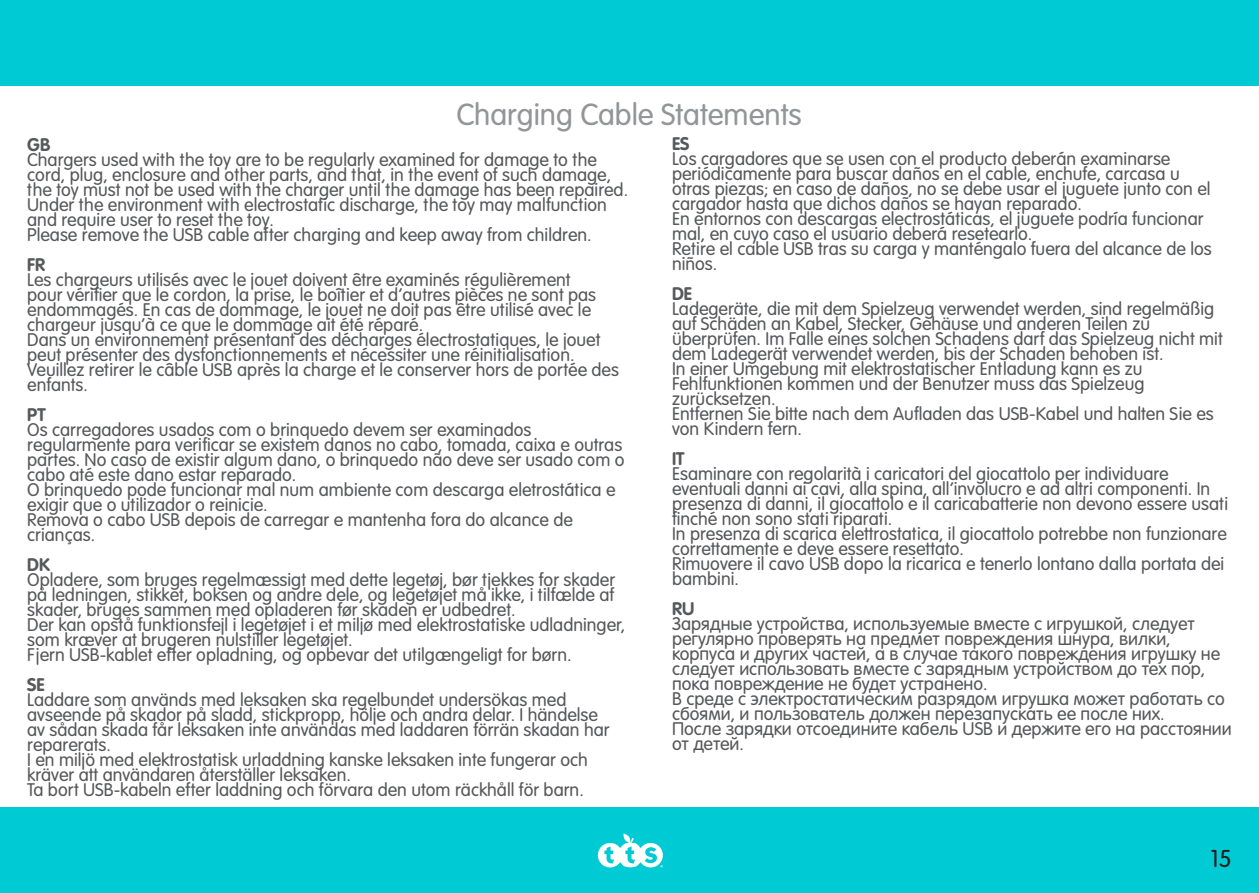
<style>
.page{position:relative;width:1259px;height:893px;background:#fff}
.page>*{position:absolute;margin:0;border:0;box-sizing:border-box;transform-origin:0 0}
.t1{font:30px "VAG Rounded Next";color:#939598}
.t2{font:24px "VAG Rounded Next";color:#231f20}
.t3{font:18px/15px "VAG Rounded Next";color:#57585a}
.t4{font:700 18px "VAG Rounded Next";color:#57585a}
</style>
<div class="page">
<div style="left:0;top:808px;width:1259px;height:85px;background:#00cad4"></div>
<div style="left:0;top:0;width:1259px;height:85px;background:#00cad4"></div>
<svg style="left:598px;top:833px;width:65px;height:34px"></svg>
<p class="t1" style="left:456px;top:97px;width:347px">Charging Cable Statements</p>
<p class="t4" style="left:27px;top:133px;width:25px">GB</p>
<p class="t3" style="left:27px;top:153px;width:602px">Chargers used with the toy are to be regularly examined for damage to the cord, plug, enclosure and other parts, and that, in the event of such damage, the toy must not be used with the charger until the damage has been repaired.</p>
<p class="t3" style="left:27px;top:198px;width:581px">Under the environment with electrostatic discharge, the toy may malfunction and require user to reset the toy.</p>
<p class="t3" style="left:27px;top:228px;width:566px">Please remove the USB cable after charging and keep away from children.</p>
<p class="t4" style="left:27px;top:253px;width:19px">FR</p>
<p class="t3" style="left:27px;top:273px;width:570px">Les chargeurs utilisés avec le jouet doivent être examinés régulièrement pour vérifier que le cordon, la prise, le boîtier et d’autres pièces ne sont pas endommagés. En cas de dommage, le jouet ne doit pas être utilisé avec le chargeur jusqu’à ce que le dommage ait été réparé.</p>
<p class="t3" style="left:27px;top:333px;width:575px">Dans un environnement présentant des décharges électrostatiques, le jouet peut présenter des dysfonctionnements et nécessiter une réinitialisation.</p>
<p class="t3" style="left:27px;top:363px;width:593px">Veuillez retirer le câble USB après la charge et le conserver hors de portée des enfants.</p>
<p class="t4" style="left:27px;top:403px;width:20px">PT</p>
<p class="t3" style="left:27px;top:423px;width:599px">Os carregadores usados com o brinquedo devem ser examinados regularmente para verificar se existem danos no cabo, tomada, caixa e outras partes. No caso de existir algum dano, o brinquedo não deve ser usado com o cabo até este dano estar reparado.</p>
<p class="t3" style="left:27px;top:483px;width:590px">O brinquedo pode funcionar mal num ambiente com descarga eletrostática e exigir que o utilizador o reinicie.</p>
<p class="t3" style="left:27px;top:513px;width:547px">Remova o cabo USB depois de carregar e mantenha fora do alcance de crianças.</p>
<p class="t4" style="left:27px;top:553px;width:24px">DK</p>
<p class="t3" style="left:27px;top:573px;width:589px;text-align:justify">Opladere, som bruges regelmæssigt med dette legetøj, bør tjekkes for skader på ledningen, stikket, boksen og andre dele, og legetøjet må ikke, i tilfælde af skader, bruges sammen med opladeren før skaden er udbedret.</p>
<p class="t3" style="left:27px;top:618px;width:599px">Der kan opstå funktionsfejl i legetøjet i et miljø med elektrostatiske udladninger, som kræver at brugeren nulstiller legetøjet.</p>
<p class="t3" style="left:27px;top:648px;width:546px">Fjern USB-kablet efter opladning, og opbevar det utilgængeligt for børn.</p>
<p class="t4" style="left:27px;top:673px;width:19px">SE</p>
<p class="t3" style="left:27px;top:693px;width:584px">Laddare som används med leksaken ska regelbundet undersökas med avseende på skador på sladd, stickpropp, hölje och andra delar. I händelse av sådan skada får leksaken inte användas med laddaren förrän skadan har reparerats.</p>
<p class="t3" style="left:27px;top:753px;width:562px">I en miljö med elektrostatisk urladdning kanske leksaken inte fungerar och kräver att användaren återställer leksaken.</p>
<p class="t3" style="left:27px;top:783px;width:558px">Ta bort USB-kabeln efter laddning och förvara den utom räckhåll för barn.</p>
<p class="t4" style="left:672px;top:132px;width:19px">ES</p>
<p class="t3" style="left:672px;top:152px;width:540px">Los cargadores que se usen con el producto deberán examinarse periódicamente para buscar daños en el cable, enchufe, carcasa u otras piezas; en caso de daños, no se debe usar el juguete junto con el cargador hasta que dichos daños se hayan reparado.</p>
<p class="t3" style="left:672px;top:212px;width:533px">En entornos con descargas electrostáticas, el juguete podría funcionar mal, en cuyo caso el usuario deberá resetearlo.</p>
<p class="t3" style="left:672px;top:242px;width:541px">Retire el cable USB tras su carga y manténgalo fuera del alcance de los niños.</p>
<p class="t4" style="left:672px;top:282px;width:22px">DE</p>
<p class="t3" style="left:672px;top:302px;width:552px">Ladegeräte, die mit dem Spielzeug verwendet werden, sind regelmäßig auf Schäden an Kabel, Stecker, Gehäuse und anderen Teilen zu überprüfen. Im Falle eines solchen Schadens darf das Spielzeug nicht mit dem Ladegerät verwendet werden, bis der Schaden behoben ist.</p>
<p class="t3" style="left:672px;top:362px;width:474px;text-align:justify">In einer Umgebung mit elektrostatischer Entladung kann es zu Fehlfunktionen kommen und der Benutzer muss das Spielzeug zurücksetzen.</p>
<p class="t3" style="left:672px;top:407px;width:543px">Entfernen Sie bitte nach dem Aufladen das USB-Kabel und halten Sie es von Kindern fern.</p>
<p class="t4" style="left:672px;top:447px;width:14px">IT</p>
<p class="t3" style="left:672px;top:467px;width:558px">Esaminare con regolarità i caricatori del giocattolo per individuare eventuali danni ai cavi, alla spina, all’involucro e ad altri componenti. In presenza di danni, il giocattolo e il caricabatterie non devono essere usati finché non sono stati riparati.</p>
<p class="t3" style="left:672px;top:527px;width:556px">In presenza di scarica elettrostatica, il giocattolo potrebbe non funzionare correttamente e deve essere resettato.</p>
<p class="t3" style="left:672px;top:557px;width:554px">Rimuovere il cavo USB dopo la ricarica e tenerlo lontano dalla portata dei bambini.</p>
<p class="t4" style="left:672px;top:597px;width:24px">RU</p>
<p class="t3" style="left:672px;top:617px;width:550px">Зарядные устройства, используемые вместе с игрушкой, следует регулярно проверять на предмет повреждения шнура, вилки, корпуса и других частей, а в случае такого повреждения игрушку не следует использовать вместе с зарядным устройством до тех пор, пока повреждение не будет устранено.</p>
<p class="t3" style="left:672px;top:692px;width:554px">В среде с электростатическим разрядом игрушка может работать со сбоями, и пользователь должен перезапускать ее после них.</p>
<p class="t3" style="left:672px;top:722px;width:561px">После зарядки отсоедините кабель USB и держите его на расстоянии от детей.</p>
<p class="t2" style="left:1210px;top:844px;width:23px">15</p>
</div>
